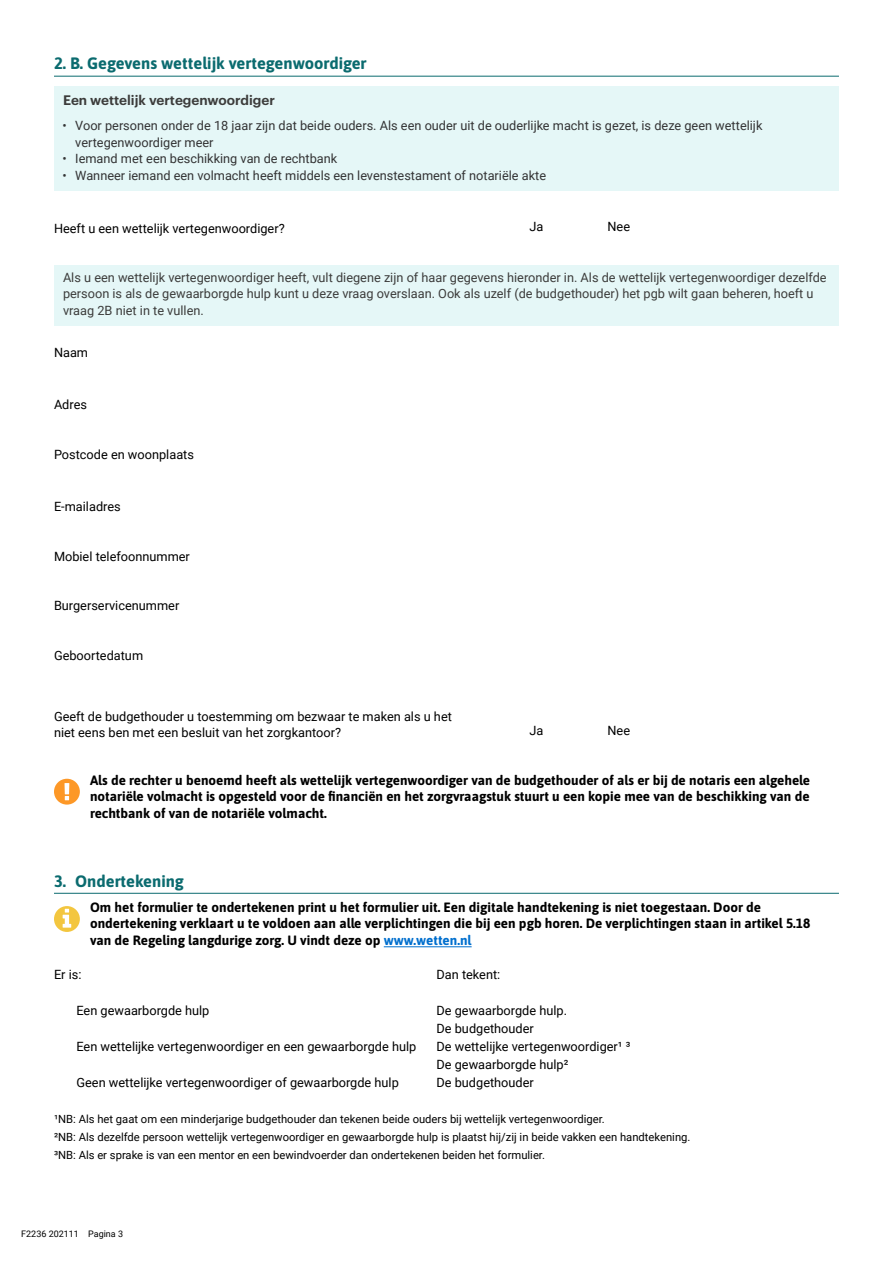
<style>
.page{position:relative;width:893px;height:1263px;background:#fff}
.page>*{position:absolute;margin:0;border:0;box-sizing:border-box;transform-origin:0 0}
.H2_Zonder_nummer{font:700 16.5px "Asap";color:#0b6b6f}
.H2_nummer{font:700 16.5px "Asap";color:#0b6b6f}
.Melding_bold{font:700 13.5px/16.5px "Asap";color:#000;text-align:justify}
.toelichting{font:600 13.5px "Graphik";color:#3c3c3b}
.plat{font:12.75px "Roboto";color:#000}
.toelichting-2{font:12.75px/16.5px "Roboto";color:#3c3c3b}
.t1{font:12.75px/16.5px "Roboto";color:#333334}
.plat_checkbox{font:12.75px/16.5px "Roboto";color:#000}
.plat-2{font:11.25px "Roboto";color:#000}
.t2{font:9px "Roboto";color:#000}
.s1{font-family:"Roboto Regular 2"}
.s2{font-family:"Asap Bold 2";font-weight:400}
.s3{color:#006fce}
</style>
<div class="page">
<hr style="left:54px;top:76px;width:785px;height:1px;background:#0b6b6f">
<div style="left:54px;top:86px;width:785px;height:30px;background:#e5f7f7"></div>
<div style="left:54px;top:113px;width:785px;height:45px;background:#e5f7f7"></div>
<div style="left:54px;top:146px;width:785px;height:28px;background:#e5f7f7"></div>
<div style="left:54px;top:163px;width:785px;height:28px;background:#e5f7f7"></div>
<div style="left:54px;top:265px;width:785px;height:61px;background:#e5f7f7"></div>
<hr style="left:54px;top:893px;width:785px;height:1px;background:#0b6b6f">
<hr style="left:384px;top:946px;width:88px;height:1px;background:#006fce">
<svg style="left:54px;top:779px;width:26px;height:26px"></svg>
<svg style="left:54px;top:906px;width:26px;height:26px"></svg>
<p class="H2_Zonder_nummer" style="left:54px;top:52px;width:314px">2. B. Gegevens wettelijk vertegenwoordiger</p>
<p class="toelichting" style="left:63px;top:90px;width:213px">Een wettelijk vertegenwoordiger</p>
<p class="t1" style="left:75px;top:117px;width:689px;text-indent:-13px"><span class="s1">•</span> Voor personen onder de 18 jaar zijn dat beide ouders. Als een ouder uit de ouderlijke macht is gezet, is deze geen wettelijk vertegenwoordiger meer</p>
<p class="t1" style="left:63px;top:150px;width:276px"><span class="s1">•</span> Iemand met een beschikking van de rechtbank</p>
<p class="t1" style="left:63px;top:167px;width:485px"><span class="s1">•</span> Wanneer iemand een volmacht heeft middels een levenstestament of notariële akte</p>
<p class="plat_checkbox" style="left:54px;top:220px;width:232px">Heeft u een wettelijk vertegenwoordiger?</p>
<p class="plat_checkbox" style="left:529px;top:218px;width:15px">Ja</p>
<p class="plat_checkbox" style="left:608px;top:218px;width:24px">Nee</p>
<p class="toelichting-2" style="left:63px;top:269px;width:765px">Als u een wettelijk vertegenwoordiger heeft, vult diegene zijn of haar gegevens hieronder in. Als de wettelijk vertegenwoordiger dezelfde persoon is als de gewaarborgde hulp kunt u deze vraag overslaan. Ook als uzelf (de budgethouder) het pgb wilt gaan beheren, hoeft u vraag 2B niet in te vullen.</p>
<p class="plat" style="left:54px;top:343px;width:36px">Naam</p>
<p class="plat" style="left:54px;top:396px;width:35px">Adres</p>
<p class="plat" style="left:54px;top:445px;width:142px">Postcode en woonplaats</p>
<p class="plat" style="left:54px;top:498px;width:68px">E-mailadres</p>
<p class="plat" style="left:54px;top:547px;width:137px">Mobiel telefoonnummer</p>
<p class="plat" style="left:54px;top:597px;width:127px">Burgerservicenummer</p>
<p class="plat" style="left:54px;top:646px;width:91px">Geboortedatum</p>
<p class="plat_checkbox" style="left:54px;top:707px;width:399px">Geeft de budgethouder u toestemming om bezwaar te maken als u het niet eens ben met een besluit van het zorgkantoor?</p>
<p class="plat_checkbox" style="left:530px;top:722px;width:15px">Ja</p>
<p class="plat_checkbox" style="left:608px;top:722px;width:24px">Nee</p>
<p class="Melding_bold" style="left:90px;top:771px;width:722px">Als de rechter u benoemd heeft als wettelijk vertegenwoordiger van de budgethouder of als er bij de notaris een algehele <span class="s2">notariële volmacht is opgesteld voor de financiën en het zorgvraagstuk stuurt u een kopie mee van de beschikking van de </span>rechtbank of van de notariële volmacht.</p>
<p class="H2_nummer" style="left:54px;top:869px;width:131px">3. Ondertekening</p>
<p class="Melding_bold" style="left:90px;top:898px;width:722px;text-align:left">Om het formulier te ondertekenen print u het formulier uit. Een digitale handtekening is niet toegestaan. Door de ondertekening verklaart u te voldoen aan alle verplichtingen die bij een pgb horen. De verplichtingen staan in artikel 5.18 van de Regeling langdurige zorg. U vindt deze op <span class="s3">www.wetten.nl</span></p>
<p class="plat" style="left:54px;top:965px;width:29px">Er is:</p>
<p class="plat" style="left:436px;top:965px;width:65px">Dan tekent:</p>
<p class="plat" style="left:76px;top:1001px;width:134px">Een gewaarborgde hulp</p>
<p class="plat" style="left:436px;top:1001px;width:132px">De gewaarborgde hulp.</p>
<p class="plat" style="left:436px;top:1019px;width:99px">De budgethouder</p>
<p class="plat" style="left:76px;top:1037px;width:341px">Een wettelijke vertegenwoordiger en een gewaarborgde hulp</p>
<p class="plat" style="left:436px;top:1037px;width:195px">De wettelijke vertegenwoordiger¹ ³</p>
<p class="plat" style="left:436px;top:1055px;width:133px">De gewaarborgde hulp²</p>
<p class="plat" style="left:76px;top:1073px;width:324px">Geen wettelijke vertegenwoordiger of gewaarborgde hulp</p>
<p class="plat" style="left:436px;top:1073px;width:99px">De budgethouder</p>
<p class="plat-2" style="left:54px;top:1111px;width:552px">¹NB: Als het gaat om een minderjarige budgethouder dan tekenen beide ouders bij wettelijk vertegenwoordiger.</p>
<p class="plat-2" style="left:54px;top:1129px;width:638px">²NB: Als dezelfde persoon wettelijk vertegenwoordiger en gewaarborgde hulp is plaatst hij/zij in beide vakken een handtekening.</p>
<p class="plat-2" style="left:54px;top:1147px;width:492px">³NB: Als er sprake is van een mentor en een bewindvoerder dan ondertekenen beiden het formulier.</p>
<p class="t2" style="left:21px;top:1227px;width:103px">F2236 202111 Pagina 3</p>
</div>
